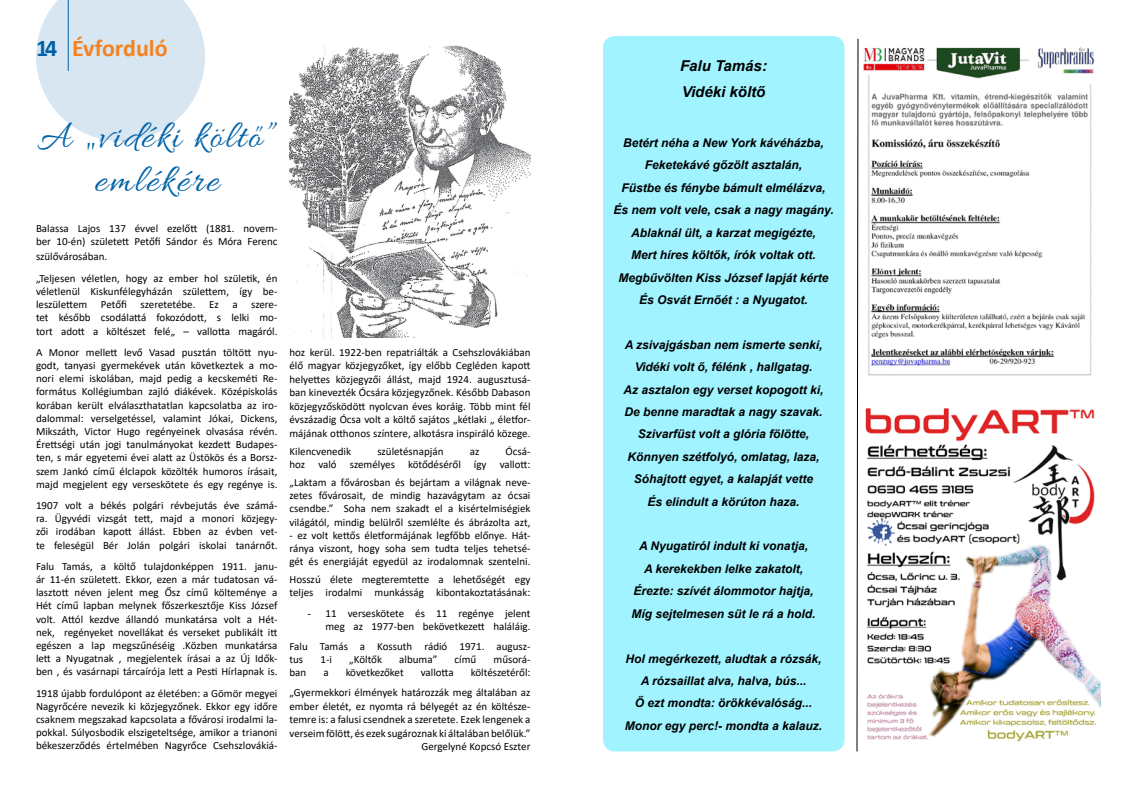
<style>
.page{position:relative;width:1134px;height:794px;background:#fff}
.page>*{position:absolute;margin:0;border:0;box-sizing:border-box;transform-origin:0 0}
.t1{font:40px/44px "Allura";letter-spacing:.05em;color:#0063a9;text-align:center}
.t2{font:700 24px "Calibri";color:#f58220}
.t3{font:700 24px "Calibri";color:#0063a9}
.t4{font:italic 700 15px/26px "Arial";color:#000}
.t5{font:italic 700 12px/22.4px "Arial";color:#000;text-align:center}
.t6{font:11px/13.2px "Calibri";color:#000;text-align:justify}
.s1{font-family:"Times New Roman"}
</style>
<div class="page">
<svg style="left:36px;top:0;width:169px;height:141px"></svg>
<img style="left:289px;top:37px;width:242px;height:300px">
<div style="left:603px;top:36px;width:241px;height:715px;background:#a0f3ff;border-radius:12px"></div>
<svg style="left:856px;top:38px;width:3px;height:714px"></svg>
<img style="left:863px;top:47px;width:231px;height:329px">
<img style="left:865px;top:408px;width:235px;height:334px">
<h2 class="t3" style="left:36px;top:31px;width:23px">14</h2>
<h2 class="t2" style="left:72px;top:31px;width:97px">Évforduló</h2>
<h1 class="t1" style="left:37px;top:117px;width:240px">A „vidéki költő” emlékére</h1>
<p class="t6" style="left:36px;top:222px;width:243px">Balassa Lajos 137 évvel ezelőtt (1881. novem&shy;ber 10-én) született Petőfi Sándor és Móra Ferenc</p>
<p class="t6" style="left:36px;top:246px;width:243px;line-height:21.2px">szülővárosában.<br>„Teljesen véletlen, hogy az ember hol születik, én</p>
<p class="t6" style="left:36px;top:284px;width:243px">véletlenül Kiskunfélegyházán születtem, így be&shy;leszülettem Petőfi szeretetébe. Ez a szere&shy;tet később csodálattá fokozódott, s lelki mo&shy;tort adott a költészet felé„ – vallotta magáról.</p>
<p class="t6" style="left:36px;top:345px;width:243px">A Monor mellett levő Vasad pusztán töltött nyu&shy;godt, tanyasi gyermekévek után következtek a mo&shy;nori elemi iskolában, majd pedig a kecskeméti Re&shy;formátus Kollégiumban zajló diákévek. Középiskolás korában került elválaszthatatlan kapcsolatba az iro&shy;dalommal: verselgetéssel, valamint Jókai, Dickens, Mikszáth, Victor Hugo regényeinek olvasása révén.<br>Érettségi után jogi tanulmányokat kezdett Budapes&shy;ten, s már egyetemi évei alatt az Üstökös és a Bors - szem Jankó című élclapok közölték humoros írásait, majd megjelent egy verseskötete és egy regénye is.</p>
<p class="t6" style="left:36px;top:498px;width:243px">1907 volt a békés polgári révbejutás éve számá&shy;ra. Ügyvédi vizsgát tett, majd a monori közjegy&shy;zői irodában kapott állást. Ebben az évben vet&shy;te feleségül Bér Jolán polgári iskolai tanárnőt.</p>
<p class="t6" style="left:36px;top:559px;width:243px">Falu Tamás, a költő tulajdonképpen 1911. janu&shy;ár 11-én született. Ekkor, ezen a már tudatosan vá&shy;lasztott néven jelent meg Ősz című költeménye a Hét című lapban melynek főszerkesztője Kiss József volt. Attól kezdve állandó munkatársa volt a Hét&shy;nek, regényeket novellákat és verseket publikált itt egészen a lap megszűnéséig .Közben munkatársa lett a Nyugatnak , megjelentek írásai a az Új Idők&shy;ben , és vasárnapi tárcaírója lett a Pesti Hírlapnak is.</p>
<p class="t6" style="left:36px;top:686px;width:243px">1918 újabb fordulópont az életében: a Gömör megyei Nagyrőcére nevezik ki közjegyzőnek. Ekkor egy időre csaknem megszakad kapcsolata a fővárosi irodalmi la&shy;pokkal. Súlyosbodik elszigeteltsége, amikor a trianoni békeszerződés értelmében Nagyrőce Csehszlovákiá-</p>
<p class="t6" style="left:289px;top:345px;width:243px">hoz kerül. 1922-ben repatriálták a Csehszlovákiában élő magyar közjegyzőket, így előbb Cegléden kapott helyettes közjegyzői állást, majd 1924. augusztusá&shy;ban kinevezték Ócsára közjegyzőnek. Később Dabason közjegyzősködött nyolcvan éves koráig. Több mint fél évszázadig Ócsa volt a költő sajátos „kétlaki „ életfor&shy;májának otthonos színtere, alkotásra inspiráló közege.</p>
<p class="t6" style="left:289px;top:444px;width:63px">Kilencvenedik</p>
<p class="t6" style="left:377px;top:444px;width:68px">születésnapján</p>
<p class="t6" style="left:470px;top:444px;width:11px">az</p>
<p class="t6" style="left:289px;top:444px;width:242px;text-align:right">Ócsá-<br>hoz való személyes kötődéséről így vallott:</p>
<p class="t6" style="left:289px;top:475px;width:243px">„Laktam a fővárosban és bejártam a világnak neve&shy;zetes fővárosait, de mindig hazavágytam az ócsai csendbe.” Soha nem szakadt el a kisértelmiségiek világától, mindig belülről szemlélte és ábrázolta azt,</p>
<p class="t6" style="left:289px;top:528px;width:242px">- ez volt kettős életformájának legfőbb előnye. Hát&shy;ránya viszont, hogy soha sem tudta teljes tehetsé&shy;gét és energiáját egyedül az irodalomnak szentelni.</p>
<p class="t6" style="left:289px;top:572px;width:243px">Hosszú élete megteremtette a lehetőségét egy teljes irodalmi munkásság kibontakoztatásának:</p>
<p class="t6" style="left:307px;top:607px;width:224px;line-height:12.6px;text-align:right"><span class="s1">-</span> 11 verseskötete és 11 regénye jelent meg az 1977-ben bekövetkezett haláláig.</p>
<p class="t6" style="left:289px;top:639px;width:242px">Falu Tamás a Kossuth rádió 1971. augusz&shy;tus</p>
<p class="t6" style="left:320px;top:652px;width:13px">1-i</p>
<p class="t6" style="left:349px;top:652px;width:34px">„Költők</p>
<p class="t6" style="left:399px;top:652px;width:39px">albuma”</p>
<p class="t6" style="left:455px;top:652px;width:23px">című</p>
<p class="t6" style="left:494px;top:652px;width:38px">műsorá-</p>
<p class="t6" style="left:289px;top:662px;width:243px;line-height:20px;text-align:right">költészetéről:<br>„Gyermekkori élmények határozzák meg általában az</p>
<p class="t6" style="left:289px;top:699px;width:243px;text-align:right">ember életét, ez nyomta rá bélyegét az én költésze&shy;temre is: a falusi csendnek a szeretete. Ezek lengenek a verseim fölött, és ezek sugároznak ki általában belőlük.” Gergelyné Kopcsó Eszter</p>
<p class="t6" style="left:289px;top:665px;width:18px">ban</p>
<p class="t6" style="left:323px;top:665px;width:7px">a</p>
<p class="t6" style="left:346px;top:665px;width:60px">következőket</p>
<p class="t6" style="left:421px;top:665px;width:35px">vallotta</p>
<h3 class="t4" style="left:680px;top:53px;width:88px">Falu Tamás:<br>Vidéki költő</h3>
<p class="t5" style="left:613px;top:132px;width:222px">Betért néha a New York kávéházba, Feketekávé gőzölt asztalán,<br>Füstbe és fénybe bámult elmélázva, És nem volt vele, csak a nagy magány.<br>Ablaknál ült, a karzat megigézte,<br>Mert híres költők, írók voltak ott.<br>Megbűvölten Kiss József lapját kérte És Osvát Ernőét : a Nyugatot.</p>
<p class="t5" style="left:623px;top:334px;width:202px">A zsivajgásban nem ismerte senki, Vidéki volt ő, félénk , hallgatag.<br>Az asztalon egy verset kopogott ki, De benne maradtak a nagy szavak.<br>Szivarfüst volt a glória fölötte, Könnyen szétfolyó, omlatag, laza, Sóhajtott egyet, a kalapját vette<br>És elindult a körúton haza.</p>
<p class="t5" style="left:631px;top:535px;width:186px">A Nyugatiról indult ki vonatja,<br>A kerekekben lelke zakatolt,<br>Érezte: szívét álommotor hajtja,<br>Míg sejtelmesen süt le rá a hold.</p>
<p class="t5" style="left:625px;top:647px;width:199px">Hol megérkezett, aludtak a rózsák, A rózsaillat alva, halva, bús...<br>Ő ezt mondta: örökkévalóság...<br>Monor egy perc!- mondta a kalauz.</p>
</div>
